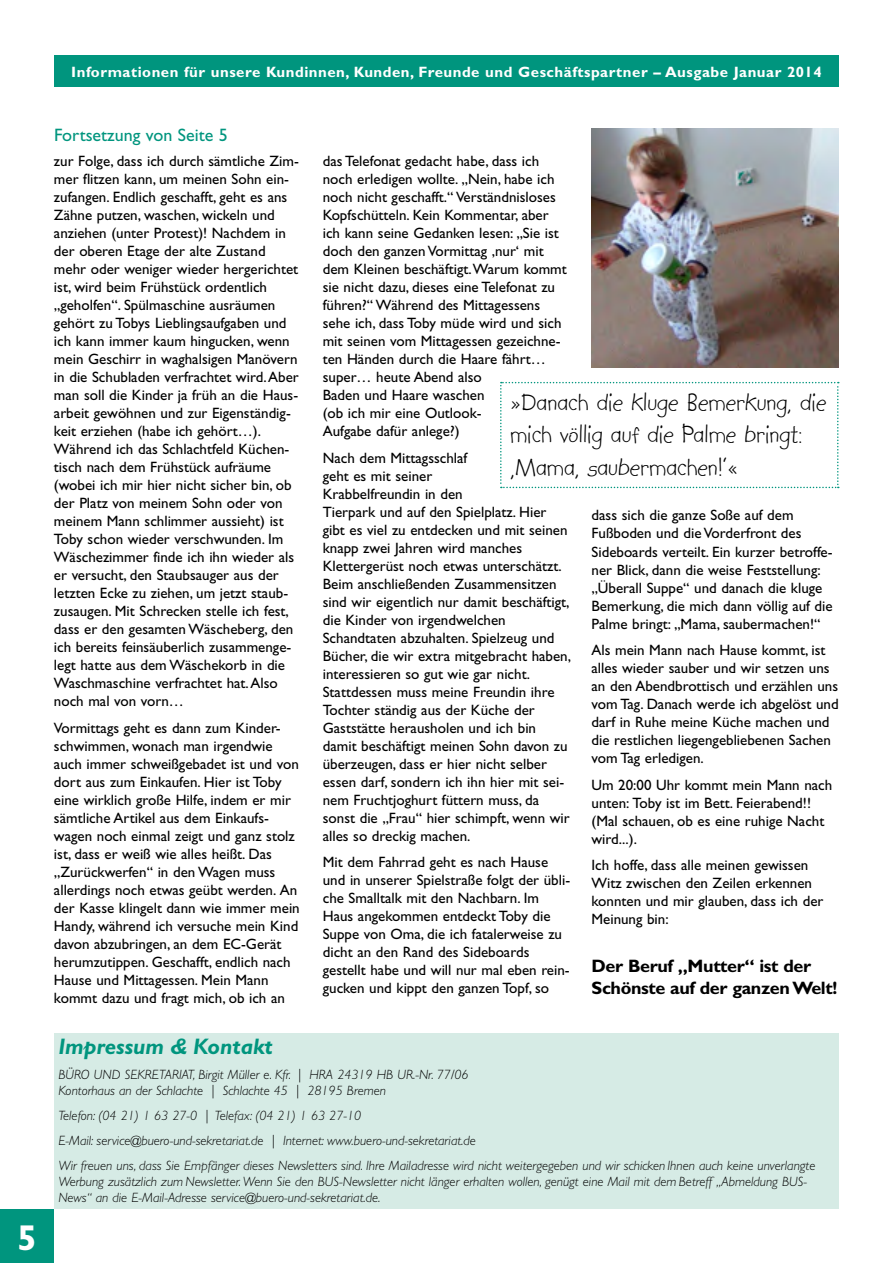
<style>
.page{position:relative;width:893px;height:1263px;background:#fff}
.page>*{position:absolute;margin:0;border:0;box-sizing:border-box;transform-origin:0 0}
.t1{font:700 36px "Gill Sans";color:#fff}
.t2{font:27px/32.4px "Kidprint";color:#000}
.t3{font:italic 700 22.5px "Gill Sans";color:#00957e}
.t4{font:700 18px/21.6px "Gill Sans";letter-spacing:-.02em;color:#000}
.t5{font:18px "Gill Sans";color:#00957e}
.t6{font:15px/18px "Gill Sans";color:#000}
.t7{font:700 15px "Gill Sans";letter-spacing:.035em;color:#fff}
.t8{font:italic 300 13.5px/16.2px "Gill Sans";color:#000}
</style>
<div class="page">
<div style="left:54px;top:55px;width:785px;height:32px;background:#00957e"></div>
<div style="left:0;top:1209px;width:54px;height:54px;background:#00957e"></div>
<div style="left:54px;top:1033px;width:785px;height:176px;background:#d6ebe5"></div>
<img style="left:591px;top:128px;width:248px;height:240px">
<svg style="left:500px;top:382px;width:339px;height:106px"></svg>
<h1 class="t1" style="left:17px;top:1216px;width:21px">5</h1>
<p class="t7" style="left:71px;top:63px;width:752px">Informationen für unsere Kundinnen, Kunden, Freunde und Geschäftspartner – Ausgabe Januar 2014</p>
<p class="t5" style="left:54px;top:125px;width:175px">Fortsetzung von Seite 5</p>
<p class="t6" style="left:54px;top:152px;width:246px">zur Folge, dass ich durch sämtliche Zim&shy;mer flitzen kann, um meinen Sohn ein&shy;zufangen. Endlich geschafft, geht es ans Zähne putzen, waschen, wickeln und anziehen (unter Protest)! Nachdem in der oberen Etage der alte Zustand mehr oder weniger wieder hergerichtet ist, wird beim Frühstück ordentlich „geholfen“. Spülmaschine ausräumen gehört zu Tobys Lieblingsaufgaben und ich kann immer kaum hingucken, wenn mein Geschirr in waghalsigen Manövern in die Schubladen verfrachtet wird. Aber man soll die Kinder ja früh an die Haus&shy;arbeit gewöhnen und zur Eigenständig&shy;keit erziehen (habe ich gehört…).<br>Während ich das Schlachtfeld Küchen&shy;tisch nach dem Frühstück aufräume (wobei ich mir hier nicht sicher bin, ob der Platz von meinem Sohn oder von meinem Mann schlimmer aussieht) ist Toby schon wieder verschwunden. Im Wäschezimmer finde ich ihn wieder als er versucht, den Staubsauger aus der letzten Ecke zu ziehen, um jetzt staub&shy;zusaugen. Mit Schrecken stelle ich fest, dass er den gesamten Wäscheberg, den ich bereits feinsäuberlich zusammenge&shy;legt hatte aus dem Wäschekorb in die Waschmaschine verfrachtet hat. Also noch mal von vorn…</p>
<p class="t6" style="left:54px;top:719px;width:247px">Vormittags geht es dann zum Kinder&shy;schwimmen, wonach man irgendwie auch immer schweißgebadet ist und von dort aus zum Einkaufen. Hier ist Toby eine wirklich große Hilfe, indem er mir sämtliche Artikel aus dem Einkaufs&shy;wagen noch einmal zeigt und ganz stolz ist, dass er weiß wie alles heißt. Das „Zurückwerfen“ in den Wagen muss allerdings noch etwas geübt werden. An der Kasse klingelt dann wie immer mein Handy, während ich versuche mein Kind davon abzubringen, an dem EC-Gerät herumzutippen. Geschafft, endlich nach Hause und Mittagessen. Mein Mann kommt dazu und fragt mich, ob ich an</p>
<p class="t6" style="left:323px;top:152px;width:246px">das Telefonat gedacht habe, dass ich noch erledigen wollte. „Nein, habe ich noch nicht geschafft.“ Verständnisloses Kopfschütteln. Kein Kommentar, aber ich kann seine Gedanken lesen: „Sie ist doch den ganzen Vormittag ‚nur‘ mit dem Kleinen beschäftigt. Warum kommt sie nicht dazu, dieses eine Telefonat zu führen?“ Während des Mittagessens sehe ich, dass Toby müde wird und sich mit seinen vom Mittagessen gezeichne&shy;ten Händen durch die Haare fährt… super… heute Abend also<br>Baden und Haare waschen<br>(ob ich mir eine Outlook-<br>Aufgabe dafür anlege?)</p>
<p class="t6" style="left:323px;top:449px;width:250px">Nach dem Mittagsschlaf<br>geht es mit seiner<br>Krabbelfreundin in den<br>Tierpark und auf den Spielplatz. Hier gibt es viel zu entdecken und mit seinen knapp zwei Jahren wird manches Klettergerüst noch etwas unterschätzt.<br>Beim anschließenden Zusammensitzen sind wir eigentlich nur damit beschäftigt, die Kinder von irgendwelchen Schandtaten abzuhalten. Spielzeug und Bücher, die wir extra mitgebracht haben, interessieren so gut wie gar nicht.<br>Stattdessen muss meine Freundin ihre Tochter ständig aus der Küche der Gaststätte herausholen und ich bin damit beschäftigt meinen Sohn davon zu überzeugen, dass er hier nicht selber essen darf, sondern ich ihn hier mit sei&shy;nem Fruchtjoghurt füttern muss, da sonst die „Frau“ hier schimpft, wenn wir alles so dreckig machen.</p>
<p class="t6" style="left:323px;top:853px;width:249px">Mit dem Fahrrad geht es nach Hause und in unserer Spielstraße folgt der übli&shy;che Smalltalk mit den Nachbarn. Im Haus angekommen entdeckt Toby die Suppe von Oma, die ich fatalerweise zu dicht an den Rand des Sideboards gestellt habe und will nur mal eben rein&shy;gucken und kippt den ganzen Topf, so</p>
<h2 class="t2" style="left:510px;top:386px;width:318px">»Danach die kluge Bemerkung, die mich völlig auf die Palme bringt: ‚Mama, saubermachen!‘«</h2>
<p class="t6" style="left:591px;top:506px;width:243px">dass sich die ganze Soße auf dem Fußboden und die Vorderfront des Sideboards verteilt. Ein kurzer betroffe&shy;ner Blick, dann die weise Feststellung: „Überall Suppe“ und danach die kluge Bemerkung, die mich dann völlig auf die Palme bringt: „Mama, saubermachen!“</p>
<p class="t6" style="left:591px;top:641px;width:249px">Als mein Mann nach Hause kommt, ist alles wieder sauber und wir setzen uns an den Abendbrottisch und erzählen uns vom Tag. Danach werde ich abgelöst und darf in Ruhe meine Küche machen und die restlichen liegengebliebenen Sachen vom Tag erledigen.</p>
<p class="t6" style="left:591px;top:775px;width:242px">Um 20:00 Uhr kommt mein Mann nach unten: Toby ist im Bett. Feierabend!! (Mal schauen, ob es eine ruhige Nacht wird...).</p>
<p class="t6" style="left:591px;top:856px;width:233px">Ich hoffe, dass alle meinen gewissen<br>Witz zwischen den Zeilen erkennen konnten und mir glauben, dass ich der<br>Meinung bin:</p>
<p class="t4" style="left:591px;top:955px;width:247px">Der Beruf „Mutter“ ist der<br>Schönste auf der ganzen Welt!</p>
<h3 class="t3" style="left:58px;top:1034px;width:216px">Impressum &amp; Kontakt</h3>
<p class="t8" style="left:58px;top:1067px;width:412px">BÜRO UND SEKRETARIAT, Birgit Müller e. Kfr. | HRA 24319 HB UR.-Nr. 77/06<br>Kontorhaus an der Schlachte | Schlachte 45 | 28195 Bremen</p>
<p class="t8" style="left:58px;top:1103px;width:759px;line-height:24.8px">Telefon: (04 21) 1 63 27-0 | Telefax: (04 21) 1 63 27-10<br>E-Mail: service@buero-und-sekretariat.de | Internet: www.buero-und-sekretariat.de<br>Wir freuen uns, dass Sie Empfänger dieses Newsletters sind. Ihre Mailadresse wird nicht weitergegeben und wir schicken Ihnen auch keine unverlangte</p>
<p class="t8" style="left:58px;top:1173px;width:750px">Werbung zusätzlich zum Newsletter. Wenn Sie den BUS-Newsletter nicht länger erhalten wollen, genügt eine Mail mit dem Betreff „Abmeldung BUS-<br>News“ an die E-Mail-Adresse service@buero-und-sekretariat.de.</p>
</div>
